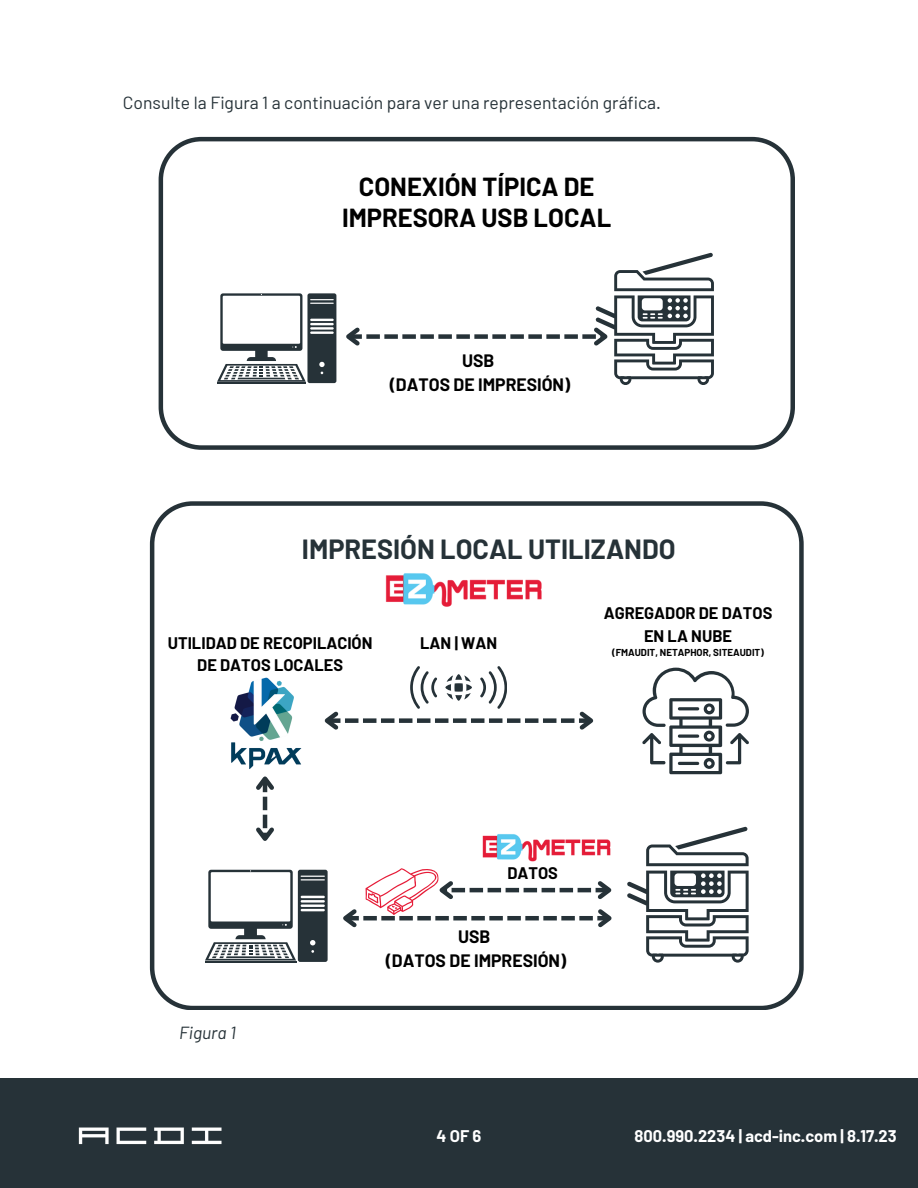
<style>
.page{position:relative;width:918px;height:1188px;background:#fff}
.page>*{position:absolute;margin:0;border:0;box-sizing:border-box;transform-origin:0 0}
.t1{font:700 27.15px "Barlow";color:#263238}
.t2{font:700 25.5px/31px "Barlow";color:#000;text-align:center}
.t3{font:17.55px "Barlow";color:#263238}
.t4{font:700 17.55px/24px "Barlow";color:#000;text-align:center}
.t5{font:italic 17.55px "Barlow";color:#263238}
.t6{font:700 16.5px "Barlow";color:#fff}
.t7{font:700 16.35px/22.2px "Barlow";color:#000;text-align:center}
.t8{font:700 9.9px "Barlow";color:#000}
</style>
<div class="page">
<div style="left:0;top:1078px;width:918px;height:110px;background:#263238"></div>
<img style="left:78px;top:1127px;width:144px;height:18px">
<svg style="left:159px;top:137px;width:636px;height:313px"></svg>
<div style="left:366px;top:334px;width:14px;height:5px;background:#263238"></div>
<div style="left:384px;top:334px;width:14px;height:5px;background:#263238"></div>
<div style="left:402px;top:334px;width:14px;height:5px;background:#263238"></div>
<div style="left:420px;top:334px;width:14px;height:5px;background:#263238"></div>
<div style="left:438px;top:334px;width:14px;height:5px;background:#263238"></div>
<div style="left:456px;top:334px;width:14px;height:5px;background:#263238"></div>
<div style="left:474px;top:334px;width:14px;height:5px;background:#263238"></div>
<div style="left:492px;top:334px;width:14px;height:5px;background:#263238"></div>
<div style="left:510px;top:334px;width:14px;height:5px;background:#263238"></div>
<div style="left:528px;top:334px;width:14px;height:5px;background:#263238"></div>
<div style="left:546px;top:334px;width:14px;height:5px;background:#263238"></div>
<div style="left:564px;top:334px;width:14px;height:5px;background:#263238"></div>
<div style="left:582px;top:334px;width:14px;height:5px;background:#263238"></div>
<svg style="left:217px;top:293px;width:147px;height:90px"></svg>
<svg style="left:590px;top:253px;width:124px;height:131px"></svg>
<svg style="left:150px;top:501px;width:654px;height:509px"></svg>
<svg style="left:319px;top:666px;width:279px;height:68px"></svg>
<img style="left:379px;top:568px;width:167px;height:41px">
<img style="left:221px;top:670px;width:91px;height:104px">
<svg style="left:642px;top:668px;width:107px;height:106px"></svg>
<svg style="left:252px;top:771px;width:26px;height:75px"></svg>
<hr style="left:205px;top:961px;width:91px;height:2px;background:#263238">
<svg style="left:205px;top:870px;width:123px;height:92px"></svg>
<svg style="left:627px;top:827px;width:121px;height:136px"></svg>
<img style="left:477px;top:830px;width:136px;height:33px">
<svg style="left:338px;top:867px;width:279px;height:64px"></svg>
<h2 class="t3" style="left:123px;top:92px;width:540px">Consulte la Figura 1 a continuación para ver una representación gráfica.</h2>
<p class="t2" style="left:342px;top:170px;width:271px">CONEXIÓN TÍPICA DE<br>IMPRESORA USB LOCAL</p>
<p class="t4" style="left:390px;top:348px;width:182px">USB<br>(DATOS DE IMPRESIÓN)</p>
<h1 class="t1" style="left:302px;top:532px;width:375px">IMPRESIÓN LOCAL UTILIZANDO</h1>
<p class="t7" style="left:168px;top:631px;width:206px">UTILIDAD DE RECOPILACIÓN<br>DE DATOS LOCALES</p>
<h2 class="t7" style="left:420px;top:631px;width:78px">LAN | WAN</h2>
<h1 class="t7" style="left:604px;top:602px;width:170px">AGREGADOR DE DATOS<br>EN LA NUBE</h1>
<p class="t8" style="left:612px;top:646px;width:153px">(FMAUDIT, NETAPHOR, SITEAUDIT)</p>
<p class="t5" style="left:179px;top:1022px;width:58px">Figura 1</p>
<h2 class="t7" style="left:507px;top:861px;width:52px">DATOS</h2>
<p class="t4" style="left:386px;top:924px;width:182px">USB<br>(DATOS DE IMPRESIÓN)</p>
<p class="t6" style="left:437px;top:1126px;width:46px">4OF6</p>
<h4 class="t6" style="left:635px;top:1126px;width:264px">800.990.2234 | acd-inc.com | 8.17.23</h4>
</div>
